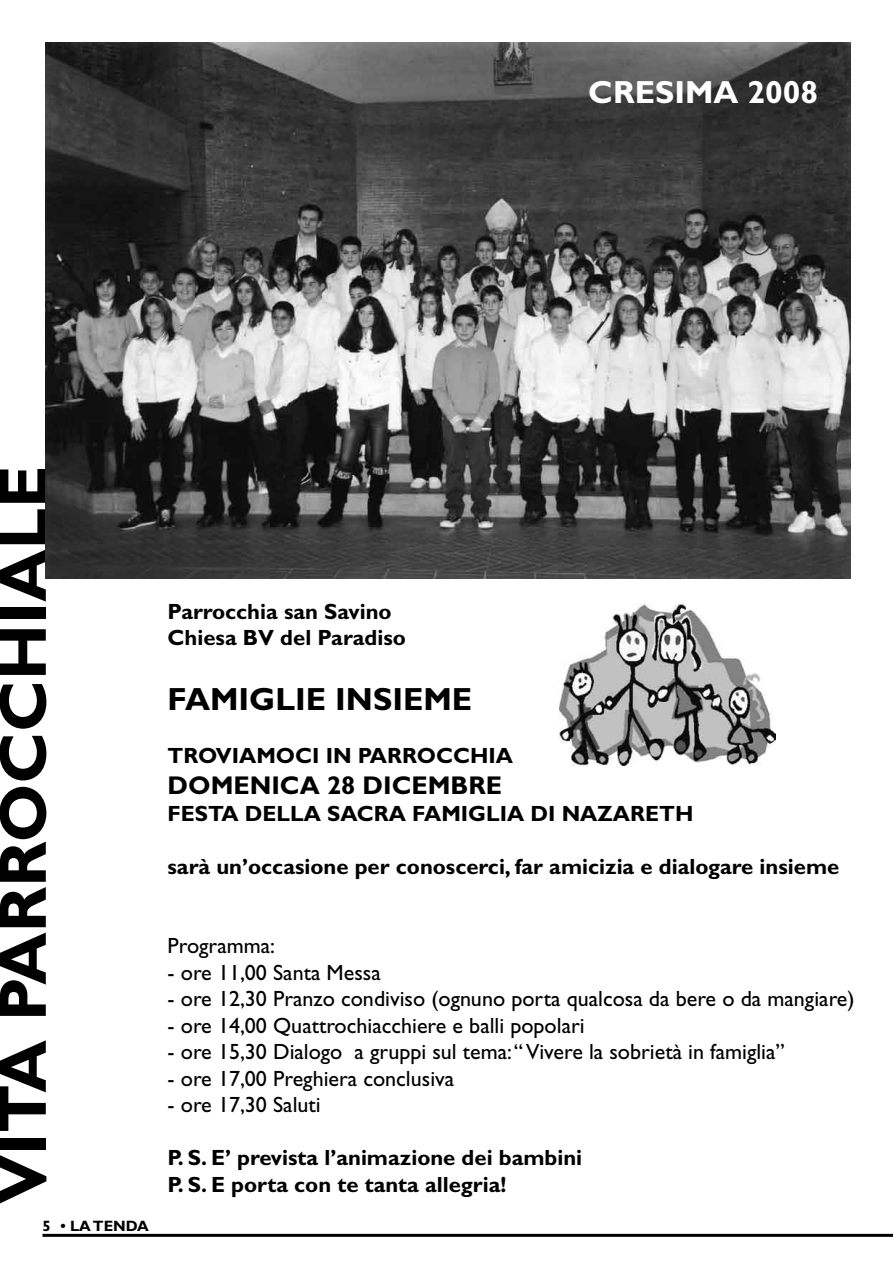
<style>
.page{position:relative;width:893px;height:1263px;background:#fff}
.page>*{position:absolute;margin:0;border:0;box-sizing:border-box;transform-origin:0 0}
.t1{font:700 67.2px "Gill Sans Std";color:#000}
.t2{font:700 32.1px "Gill Sans Std";color:#000}
.t3{font:700 32.1px "Gill Sans Std";color:#fff}
.t4{font:700 25.65px "Gill Sans Std";color:#000}
.t5{font:22.05px "Gill Sans Std";color:#000}
.t6{font:700 22.05px/26.5px "Gill Sans Std";color:#000}
.t7{font:700 15px "Gill Sans Std";color:#000}
</style>
<div class="page">
<hr style="left:43px;top:1234px;width:850px;height:3px;background:#000">
<img style="left:560px;top:604px;width:215px;height:161px">
<img style="left:46px;top:43px;width:804px;height:535px">
<h2 class="t3" style="left:588px;top:73px;width:231px">CRESIMA 2008</h2>
<h1 class="t1" style="left:-17px;top:1203px;width:739px;rotate:-90deg">VITA PARROCCHIALE</h1>
<p class="t7" style="left:43px;top:1217px;width:108px">5 • LA TENDA</p>
<p class="t6" style="left:168px;top:598px;width:240px">Parrocchia san Savino<br>Chiesa BV del Paradiso</p>
<h2 class="t2" style="left:168px;top:681px;width:306px">FAMIGLIE INSIEME</h2>
<p class="t6" style="left:168px;top:743px;width:347px">TROVIAMOCI IN PARROCCHIA</p>
<p class="t4" style="left:168px;top:770px;width:336px">DOMENICA 28 DICEMBRE</p>
<p class="t6" style="left:168px;top:800px;width:527px">FESTA DELLA SACRA FAMIGLIA DI NAZARETH</p>
<p class="t6" style="left:168px;top:853px;width:673px">sarà un’occasione per conoscerci, far amicizia e dialogare insieme</p>
<p class="t5" style="left:168px;top:933px;width:109px">Programma:</p>
<p class="t5" style="left:168px;top:959px;width:215px">- ore 11,00 Santa Messa</p>
<p class="t5" style="left:168px;top:986px;width:689px">- ore 12,30 Pranzo condiviso (ognuno porta qualcosa da bere o da mangiare)</p>
<p class="t5" style="left:168px;top:1012px;width:419px">- ore 14,00 Quattrochiacchiere e balli popolari</p>
<p class="t5" style="left:168px;top:1039px;width:619px">- ore 15,30 Dialogo a gruppi sul tema: “ Vivere la sobrietà in famiglia”</p>
<p class="t5" style="left:168px;top:1065px;width:288px">- ore 17,00 Preghiera conclusiva</p>
<p class="t5" style="left:168px;top:1092px;width:155px">- ore 17,30 Saluti</p>
<p class="t6" style="left:168px;top:1144px;width:416px">P. S. E’ prevista l’animazione dei bambini<br>P. S. E porta con te tanta allegria!</p>
</div>
